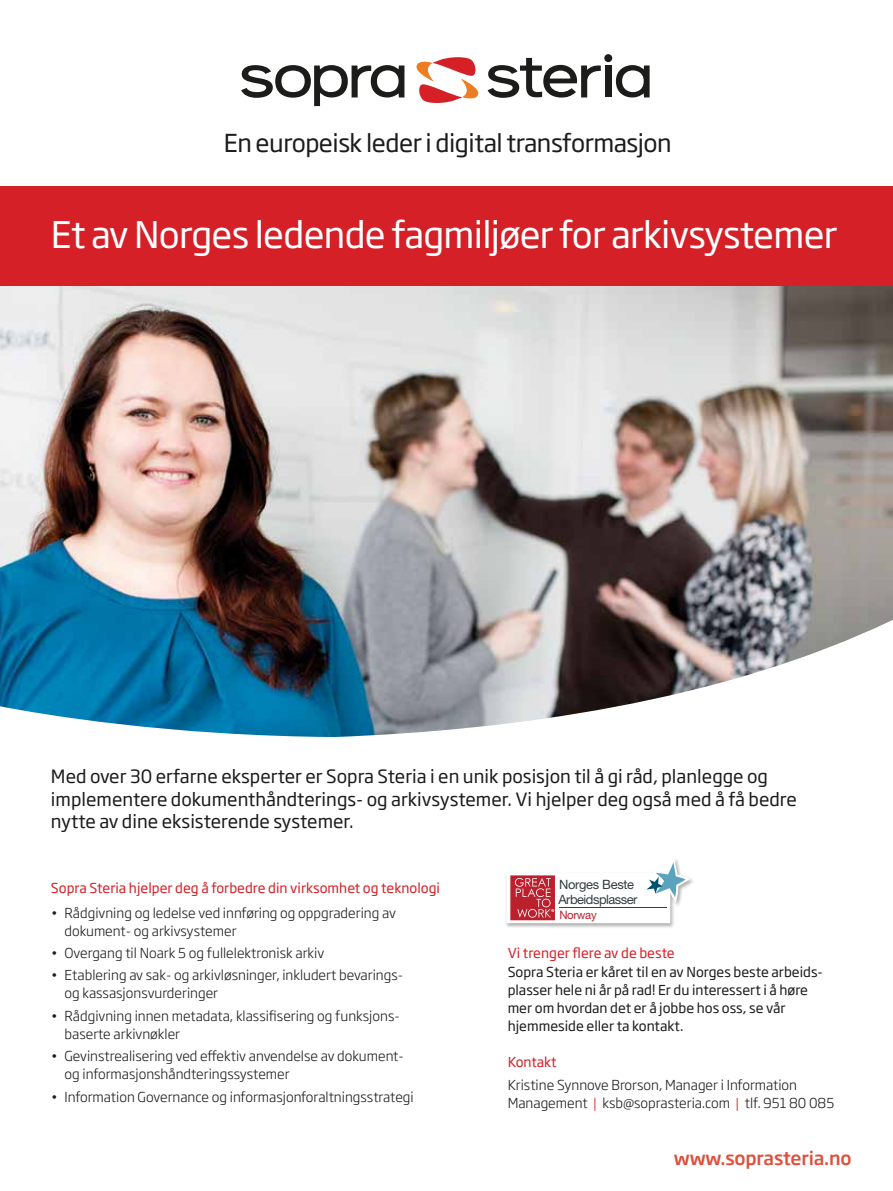
<style>
.page{position:relative;width:893px;height:1191px;background:#fff}
.page>*{position:absolute;margin:0;border:0;box-sizing:border-box;transform-origin:0 0}
.t1{font:36.15px "Soho Gothic Pro";letter-spacing:-.02em;color:#fff}
.t2{font:24.45px "Soho Gothic Pro";letter-spacing:-.02em;color:#1c1c1b}
.t3{font:500 18.3px "Soho Gothic Pro";letter-spacing:-.01em;color:#de503c}
.t4{font:18.15px/22.6px "Soho Gothic Std";color:#1c1c1b}
.t5{font:300 13.5px/18.1px "Soho Gothic Std";color:#1c1c1b}
.t6{font:13.5px/18.1px "Soho Gothic Std";color:#1c1c1b}
.t7{font:300 13.5px/18.1px "Soho Gothic Pro";color:#1c1c1b}
.t8{font:13.5px "Soho Gothic Std";color:#d52027}
.t9{font:13.5px "Soho Gothic Pro";color:#d52027}
.t10{font:12.9px/15.3px "Helvetica Neue LT Std";letter-spacing:-.04em;color:#353d40}
.t11{font:11.55px "Helvetica Neue LT Std";letter-spacing:-.025em;color:#ba202c}
.s1{color:#d52027}
</style>
<div class="page">
<img style="left:0;top:285px;width:893px;height:452px">
<div style="left:605px;top:65px;width:6px;height:32px;background:#1c1c1b"></div>
<svg style="left:616px;top:65px;width:34px;height:32px"></svg>
<div style="left:604px;top:54px;width:8px;height:8px;background:#1c1c1b;border-radius:50%"></div>
<svg style="left:488px;top:58px;width:113px;height:40px"></svg>
<svg style="left:241px;top:65px;width:163px;height:41px"></svg>
<svg style="left:416px;top:57px;width:63px;height:46px"></svg>
<div style="left:0;top:186px;width:893px;height:99px;background:#d52027"></div>
<img style="left:506px;top:876px;width:187px;height:52px">
<svg style="left:507px;top:859px;width:183px;height:64px"></svg>
<h2 class="t2" style="left:224px;top:124px;width:450px">En europeisk leder i digital transformasjon</h2>
<h1 class="t1" style="left:51px;top:206px;width:788px">Et av Norges ledende fagmiljøer for arkivsystemer</h1>
<h3 class="t4" style="left:51px;top:765px;width:747px">Med over 30 erfarne eksperter er Sopra Steria i en unik posisjon til å gi råd, planlegge og implementere dokumenthåndterings- og arkivsystemer. Vi hjelper deg også med å få bedre nytte av dine eksisterende systemer.</h3>
<p class="t8" style="left:51px;top:880px;width:391px">Sopra Steria hjelper deg å forbedre din virksomhet og teknologi</p>
<p class="t5" style="left:65px;top:903px;width:333px;text-indent:-14px">• Rådgivning og ledelse ved innføring og oppgradering av dokument- og arkivsystemer</p>
<p class="t5" style="left:51px;top:944px;width:275px">• Overgang til Noark 5 og fullelektronisk arkiv</p>
<p class="t5" style="left:65px;top:966px;width:340px;text-indent:-14px">• Etablering av sak- og arkivløsninger, inkludert bevarings&shy;og kassasjonsvurderinger</p>
<p class="t5" style="left:65px;top:1007px;width:337px;text-indent:-14px">• Rådgivning innen metadata, klassifisering og funksjons&shy;baserte arkivnøkler</p>
<p class="t5" style="left:65px;top:1047px;width:341px;text-indent:-14px">• Gevinstrealisering ved effektiv anvendelse av dokument&shy;og informasjonshåndteringssystemer</p>
<p class="t5" style="left:51px;top:1087px;width:364px">• Information Governance og informasjonforaltningsstrategi</p>
<p class="t10" style="left:558px;top:876px;width:80px">Norges Beste<br>Arbeidsplasser</p>
<p class="t11" style="left:559px;top:908px;width:39px">Norway</p>
<p class="t9" style="left:508px;top:943px;width:169px">Vi trenger flere av de beste</p>
<p class="t6" style="left:508px;top:962px;width:317px">Sopra Steria er kåret til en av Norges beste arbeids&shy;plasser hele ni år på rad! Er du interessert i å høre mer om hvordan det er å jobbe hos oss, se vår hjemmeside eller ta kontakt.</p>
<p class="t9" style="left:508px;top:1051px;width:51px">Kontakt</p>
<p class="t7" style="left:508px;top:1074px;width:328px">Kristine Synnove Brorson, Manager i Information<br>Management <span class="s1">|</span> ksb@soprasteria.com <span class="s1">|</span> tlf. 951 80 085</p>
<h3 class="t3" style="left:674px;top:1144px;width:179px">www.soprasteria.no</h3>
</div>
